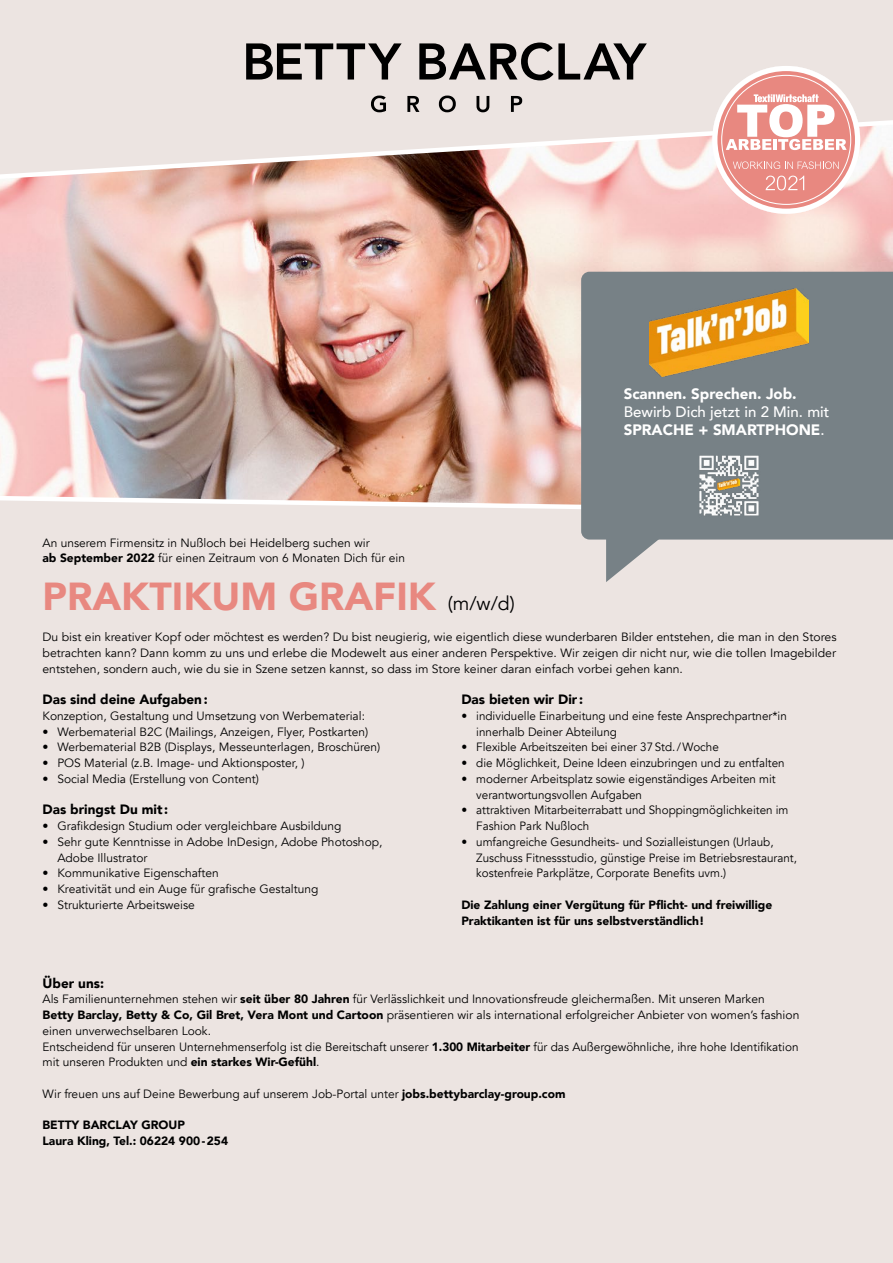
<style>
.page{position:relative;width:893px;height:1263px;background:#ece4e1}
.page>*{position:absolute;margin:0;border:0;box-sizing:border-box;transform-origin:0 0}
.t1{font:900 39px "Avenir LT Com";color:#e88880}
.t2{font:500 15px/18.1px "Avenir LT Com";color:#fff}
.t3{font:900 15px "Avenir LT Com";color:#fff}
.t4{font:900 13.5px "Avenir LT Com";color:#000}
.t5{font:12px/15.8px "Avenir LT Com";color:#000}
.t6{font:900 12px/15.8px "Avenir LT Com";color:#000}
.s1{font-weight:900}
.s2{font-weight:400;font-size:19.5px;color:#000}
</style>
<div class="page">
<img style="left:0;top:120px;width:893px;height:389px">
<svg style="left:246px;top:43px;width:156px;height:37px"></svg>
<svg style="left:419px;top:43px;width:228px;height:37px"></svg>
<svg style="left:371px;top:96px;width:15px;height:16px"></svg>
<svg style="left:407px;top:96px;width:12px;height:16px"></svg>
<svg style="left:439px;top:96px;width:17px;height:16px"></svg>
<svg style="left:476px;top:96px;width:13px;height:16px"></svg>
<svg style="left:511px;top:96px;width:11px;height:16px"></svg>
<svg style="left:712px;top:66px;width:148px;height:148px"></svg>
<svg style="left:606px;top:539px;width:53px;height:43px"></svg>
<div style="left:581px;top:272px;width:312px;height:267px;background:#778186"></div>
<img style="left:649px;top:289px;width:159px;height:88px">
<img style="left:693px;top:450px;width:72px;height:71px">
<p class="t5" style="left:43px;top:535px;width:364px">An unserem Firmensitz in Nußloch bei Heidelberg suchen wir<br><span class="s1">ab September 2022</span> für einen Zeitraum von 6 Monaten Dich für ein</p>
<h1 class="t1" style="left:43px;top:572px;width:474px">PRAKTIKUM GRAFIK <span class="s2">(m/w/d)</span></h1>
<p class="t3" style="left:624px;top:385px;width:175px">Scannen. Sprechen. Job.</p>
<p class="t2" style="left:624px;top:403px;width:207px">Bewirb Dich jetzt in 2 Min. mit<br><span class="s1">SPRACHE + SMARTPHONE</span>.</p>
<p class="t5" style="left:43px;top:629px;width:796px;text-align:justify">Du bist ein kreativer Kopf oder möchtest es werden? Du bist neugierig, wie eigentlich diese wunderbaren Bilder entstehen, die man in den Stores betrachten kann? Dann komm zu uns und erlebe die Modewelt aus einer anderen Perspektive. Wir zeigen dir nicht nur, wie die tollen Imagebilder entstehen, sondern auch, wie du sie in Szene setzen kannst, so dass im Store keiner daran einfach vorbei gehen kann.</p>
<p class="t4" style="left:43px;top:691px;width:167px">Das sind deine Aufgaben:</p>
<p class="t5" style="left:43px;top:708px;width:324px">Konzeption, Gestaltung und Umsetzung von Werbematerial:</p>
<p class="t5" style="left:43px;top:724px;width:327px">• Werbematerial B2C (Mailings, Anzeigen, Flyer, Postkarten)</p>
<p class="t5" style="left:43px;top:739px;width:339px">• Werbematerial B2B (Displays, Messeunterlagen, Broschüren)</p>
<p class="t5" style="left:43px;top:755px;width:264px">• POS Material (z.B. Image- und Aktionsposter, )</p>
<p class="t5" style="left:43px;top:771px;width:218px">• Social Media (Erstellung von Content)</p>
<p class="t4" style="left:43px;top:801px;width:127px">Das bringst Du mit :</p>
<p class="t5" style="left:43px;top:818px;width:301px">• Grafikdesign Studium oder vergleichbare Ausbildung</p>
<p class="t5" style="left:57px;top:834px;width:327px;text-indent:-15px">• Sehr gute Kenntnisse in Adobe InDesign, Adobe Photoshop,<br>Adobe Illustrator</p>
<p class="t5" style="left:43px;top:865px;width:178px">• Kommunikative Eigenschaften</p>
<p class="t5" style="left:43px;top:881px;width:277px">• Kreativität und ein Auge für grafische Gestaltung</p>
<p class="t5" style="left:43px;top:897px;width:154px">• Strukturierte Arbeitsweise</p>
<p class="t4" style="left:461px;top:691px;width:123px">Das bieten wir Dir :</p>
<p class="t5" style="left:476px;top:708px;width:312px;text-indent:-15px">• individuelle Einarbeitung und eine feste Ansprechpartner*in innerhalb Deiner Abteilung</p>
<p class="t5" style="left:461px;top:739px;width:259px">• Flexible Arbeitszeiten bei einer 37Std./Woche</p>
<p class="t5" style="left:461px;top:755px;width:325px">• die Möglichkeit, Deine Ideen einzubringen und zu entfalten</p>
<p class="t5" style="left:476px;top:771px;width:301px;text-indent:-15px">• moderner Arbeitsplatz sowie eigenständiges Arbeiten mit verantwortungsvollen Aufgaben</p>
<p class="t5" style="left:476px;top:802px;width:314px;text-indent:-15px">• attraktiven Mitarbeiterrabatt und Shoppingmöglichkeiten im<br>Fashion Park Nußloch</p>
<p class="t5" style="left:476px;top:834px;width:322px;text-indent:-15px">• umfangreiche Gesundheits- und Sozialleistungen (Urlaub,<br>Zuschuss Fitnessstudio, günstige Preise im Betriebsrestaurant, kostenfreie -Parkplätze, Corporate Benefits uvm.)</p>
<p class="t6" style="left:461px;top:897px;width:312px">Die Zahlung einer Vergütung für Pflicht- und freiwillige<br>Praktikanten ist für uns selbstverständlich!</p>
<p class="t4" style="left:43px;top:975px;width:63px">Über uns:</p>
<p class="t5" style="left:43px;top:991px;width:758px">Als Familienunternehmen stehen wir <span class="s1">seit über 80 Jahren</span> für Verlässlichkeit und Innovationsfreude gleichermaßen. Mit unseren Marken<br><span class="s1">Betty Barclay, Betty &amp; Co, Gil Bret, Vera Mont und Cartoon</span> präsentieren wir als international erfolgreicher Anbieter von women’s fashion einen unverwechselbaren Look.<br>Entscheidend für unseren Unternehmenserfolg ist die Bereitschaft unserer <span class="s1">1.300 Mitarbeiter</span> für das Außergewöhnliche, ihre hohe Identifikation mit unseren Produkten und <span class="s1">ein starkes Wir-Gefühl</span>.</p>
<p class="t5" style="left:43px;top:1086px;width:524px">Wir freuen uns auf Deine Bewerbung auf unserem Job-Portal unter <span class="s1">jobs.bettybarclay-group.com</span></p>
<p class="t6" style="left:43px;top:1117px;width:187px">BETTY BARCLAY GROUP<br>Laura Kling, Tel.: 06224 900-254</p>
</div>
